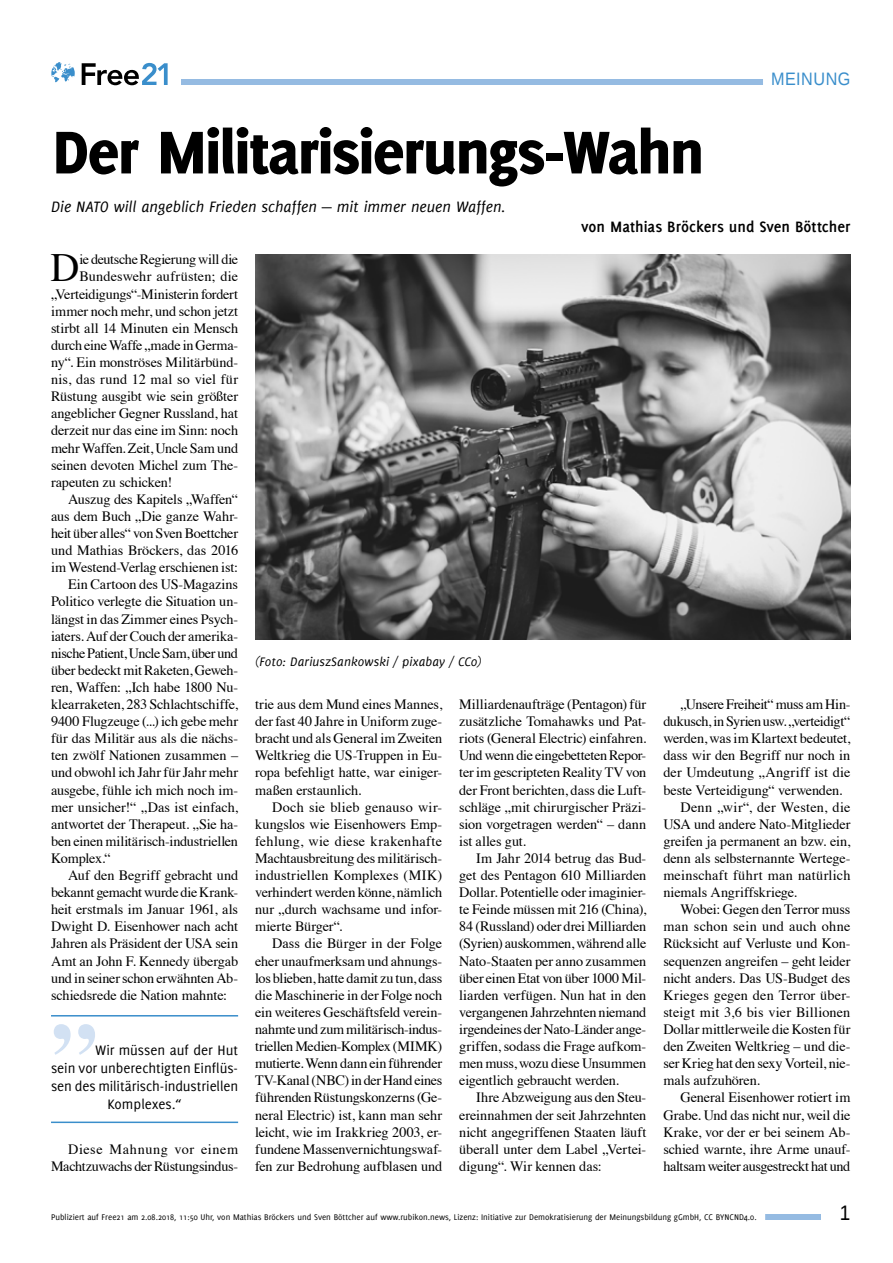
<style>
.page{position:relative;width:893px;height:1263px;background:#fff}
.page>*{position:absolute;margin:0;border:0;box-sizing:border-box;transform-origin:0 0}
.t1{font:700 91.5px "Times";color:#d2e1f3}
.t2{font:800 66px "Delicious";letter-spacing:-.02em;color:#000}
.t3{font:40.05px "Times";color:#000}
.t4{font:21px "Liberation Sans";color:#000;scale:.9 1}
.t5{font:18px "Liberation Sans";letter-spacing:.03em;color:#3a8ecb;scale:.9 1}
.t6{font:italic 16.5px "Delicious";color:#000}
.t7{font:700 16.5px "Delicious";color:#000}
.t8{font:15px "Delicious";color:#000}
.t9{font:14.25px/17.1px "Times";letter-spacing:-.01em;color:#000;text-align:justify}
.t10{font:14.25px "Times";letter-spacing:.01em;color:#000}
.t11{font:14.25px "Times";letter-spacing:.015em;color:#000}
.t12{font:14.25px "Times";letter-spacing:-.03em;color:#000}
.t13{font:14.25px "Times";letter-spacing:-.035em;color:#000}
.t14{font:14.25px "Times";letter-spacing:.02em;color:#000}
.t15{font:italic 13.5px "Delicious";letter-spacing:.01em;color:#000}
.t16{font:9px "Delicious";color:#000}
</style>
<div class="page">
<div style="left:181px;top:79px;width:669px;height:6px;background:#95bbe2"></div>
<div style="left:55px;top:1214px;width:766px;height:6px;background:#95bbe2"></div>
<div style="left:43px;top:1211px;width:722px;height:12px;background:#fff"></div>
<div style="left:763px;top:74px;width:96px;height:15px;background:#fff"></div>
<svg style="left:82px;top:63px;width:86px;height:22px"></svg>
<svg style="left:51px;top:62px;width:24px;height:20px"></svg>
<hr style="left:51px;top:1015px;width:187px;height:1px;background:#3a8ecb">
<hr style="left:51px;top:1121px;width:187px;height:2px;background:#3a8ecb">
<img style="left:255px;top:254px;width:595px;height:385px">
<p class="t5" style="left:771px;top:69px;width:90px">MEINUNG</p>
<h2 class="t2" style="left:53px;top:114px;width:653px">Der Militarisierungs-Wahn</h2>
<p class="t6" style="left:51px;top:198px;width:456px">Die NATO will angeblich Frieden schaffen — mit immer neuen Waffen.</p>
<p class="t7" style="left:581px;top:217px;width:271px">von Mathias Bröckers und Sven Böttcher</p>
<h3 class="t3" style="left:50px;top:231px;width:30px">D</h3>
<p class="t9" style="left:79px;top:250px;width:160px">ie deutsche Regierung will die</p>
<p class="t10" style="left:79px;top:263px;width:160px">Bundeswehr aufrüsten; die</p>
<p class="t9" style="left:51px;top:284px;width:189px">„Verteidigungs“-Ministerin fordert</p>
<p class="t9" style="left:51px;top:301px;width:189px">immer noch mehr, und schon jetzt</p>
<p class="t9" style="left:51px;top:318px;width:189px">stirbt all 14 Minuten ein Mensch</p>
<p class="t9" style="left:51px;top:335px;width:189px">durch eine Waffe „made in Germa-</p>
<p class="t9" style="left:51px;top:352px;width:189px">ny“. Ein monströses Militärbünd-</p>
<p class="t10" style="left:51px;top:366px;width:189px">nis, das rund 12 mal so viel für</p>
<p class="t9" style="left:51px;top:387px;width:189px">Rüstung ausgibt wie sein größter</p>
<p class="t9" style="left:51px;top:404px;width:189px">angeblicher Gegner Russland, hat</p>
<p class="t9" style="left:51px;top:421px;width:189px">derzeit nur das eine im Sinn: noch</p>
<p class="t9" style="left:51px;top:438px;width:189px">mehr Waffen. Zeit, Uncle Sam und</p>
<p class="t9" style="left:51px;top:455px;width:189px">seinen devoten Michel zum The-</p>
<p class="t9" style="left:51px;top:472px;width:123px">rapeuten zu schicken!</p>
<p class="t9" style="left:68px;top:489px;width:172px">Auszug des Kapitels „Waffen“</p>
<p class="t9" style="left:51px;top:506px;width:189px">aus dem Buch „Die ganze Wahr-</p>
<p class="t9" style="left:51px;top:523px;width:189px">heit über alles“ von Sven Boettcher</p>
<p class="t9" style="left:51px;top:541px;width:189px">und Mathias Bröckers, das 2016</p>
<p class="t9" style="left:51px;top:558px;width:189px">im Westend-Verlag erschienen ist:</p>
<p class="t9" style="left:68px;top:575px;width:172px">Ein Cartoon des US-Magazins</p>
<p class="t9" style="left:51px;top:592px;width:189px">Politico verlegte die Situation un-</p>
<p class="t9" style="left:51px;top:609px;width:189px">längst in das Zimmer eines Psych-</p>
<p class="t9" style="left:51px;top:626px;width:189px">iaters. Auf der Couch der amerika-</p>
<p class="t13" style="left:51px;top:640px;width:189px">nische Patient, Uncle Sam, über und</p>
<p class="t9" style="left:51px;top:660px;width:189px">über bedeckt mit Raketen, Geweh-</p>
<p class="t9" style="left:51px;top:677px;width:189px">ren, Waffen: „Ich habe 1800 Nu-</p>
<p class="t9" style="left:51px;top:694px;width:189px">klearraketen, 283 Schlachtschiffe,</p>
<p class="t9" style="left:51px;top:712px;width:189px">9400 Flugzeuge (...) ich gebe mehr</p>
<p class="t9" style="left:51px;top:729px;width:189px">für das Militär aus als die nächs-</p>
<p class="t9" style="left:51px;top:746px;width:189px">ten zwölf Nationen zusammen –</p>
<p class="t9" style="left:51px;top:763px;width:189px">und obwohl ich Jahr für Jahr mehr</p>
<p class="t9" style="left:51px;top:780px;width:189px">ausgebe, fühle ich mich noch im-</p>
<p class="t9" style="left:51px;top:797px;width:189px">mer unsicher!“ „Das ist einfach,</p>
<p class="t9" style="left:51px;top:814px;width:189px">antwortet der Therapeut. „Sie ha-</p>
<p class="t9" style="left:51px;top:831px;width:189px">ben einen militärisch-industriellen</p>
<p class="t9" style="left:51px;top:848px;width:61px">Komplex.“</p>
<p class="t9" style="left:68px;top:865px;width:172px">Auf den Begriff gebracht und</p>
<p class="t9" style="left:51px;top:883px;width:189px">bekannt gemacht wurde die Krank-</p>
<p class="t9" style="left:51px;top:900px;width:189px">heit erstmals im Januar 1961, als</p>
<p class="t9" style="left:51px;top:917px;width:189px">Dwight D. Eisenhower nach acht</p>
<p class="t9" style="left:51px;top:934px;width:189px">Jahren als Präsident der USA sein</p>
<p class="t9" style="left:51px;top:951px;width:189px">Amt an John F. Kennedy übergab</p>
<p class="t9" style="left:51px;top:968px;width:189px">und in seiner schon erwähnten Ab-</p>
<p class="t9" style="left:51px;top:985px;width:178px">schiedsrede die Nation mahnte:</p>
<h1 class="t1" style="left:51px;top:920px;width:47px">„</h1>
<p class="t8" style="left:96px;top:1041px;width:144px">Wir müssen auf der Hut</p>
<p class="t8" style="left:51px;top:1059px;width:189px">sein vor unberechtigten Einflüs-</p>
<p class="t8" style="left:51px;top:1077px;width:189px">sen des militärisch-industriellen</p>
<p class="t8" style="left:107px;top:1095px;width:76px">Komplexes.“</p>
<p class="t9" style="left:51px;top:1139px;width:189px;text-align:right">Diese Mahnung vor einem<br>Machtzuwachs der Rüstungsindus-</p>
<p class="t15" style="left:255px;top:654px;width:228px">(Foto: DariuszSankowski / pixabay / CC0)</p>
<p class="t9" style="left:255px;top:694px;width:189px">trie aus dem Mund eines Mannes, der fast 40 Jahre in Uniform zuge&shy;bracht und als General im Zweiten Weltkrieg die US-Truppen in Eu&shy;ropa befehligt hatte, war einiger&shy;maßen erstaunlich.</p>
<p class="t9" style="left:255px;top:797px;width:189px;text-indent:17px">Doch sie blieb genauso wir&shy;kungslos wie Eisenhowers Emp&shy;fehlung, wie diese krakenhafte Machtausbreitung des militärisch&shy;industriellen Komplexes (MIK) verhindert werden könne, nämlich nur „durch wachsame und infor&shy;mierte Bürger“.</p>
<p class="t9" style="left:255px;top:934px;width:189px;text-indent:17px">Dass die Bürger in der Folge eher unaufmerksam und ahnungs&shy;los blieben, hatte damit zu tun, dass die Maschinerie in der Folge noch ein weiteres Geschäftsfeld verein&shy;nahmte und zum militärisch-indus&shy;triellen Medien-Komplex (MIMK) mutierte. Wenn dann ein führender TV-Kanal (NBC) in der Hand eines führenden Rüstungskonzerns (Ge&shy;neral Electric) ist, kann man sehr leicht, wie im Irakkrieg 2003, er&shy;fundene Massenvernichtungswaf&shy;fen zur Bedrohung aufblasen und</p>
<p class="t9" style="left:459px;top:694px;width:189px">Milliardenaufträge (Pentagon) für zusätzliche Tomahawks und Pat&shy;riots (General Electric) einfahren.<br>Und wenn die eingebetteten Repor&shy;ter im gescripteten Reality TV von der Front berichten, dass die Luft&shy;schläge „mit chirurgischer Präzi&shy;sion vorgetragen werden“ – dann ist alles gut.</p>
<p class="t9" style="left:459px;top:848px;width:189px;text-indent:17px">Im Jahr 2014 betrug das Bud&shy;get des Pentagon 610 Milliarden Dollar. Potentielle oder imaginier&shy;te Feinde müssen mit 216 (China), 84 (Russland) oder drei Milliarden (Syrien) auskommen, während alle Nato-Staaten per anno zusammen über einen Etat von über 1000 Mil&shy;liarden verfügen. Nun hat in den vergangenen Jahrzehnten niemand irgendeines der Nato-Länder ange&shy;griffen, sodass die Frage aufkom&shy;men muss, wozu diese Unsummen eigentlich gebraucht werden.</p>
<p class="t9" style="left:459px;top:1088px;width:189px;text-indent:17px">Ihre Abzweigung aus den Steu&shy;ereinnahmen der seit Jahrzehnten nicht angegriffenen Staaten läuft überall unter dem Label „Vertei&shy;digung“. Wir kennen das:</p>
<p class="t9" style="left:680px;top:694px;width:172px">„Unsere Freiheit“ muss am Hin-</p>
<p class="t12" style="left:663px;top:708px;width:189px">dukusch, in Syrien usw. „verteidigt“</p>
<p class="t9" style="left:663px;top:729px;width:189px">werden, was im Klartext bedeutet,</p>
<p class="t9" style="left:663px;top:746px;width:189px">dass wir den Begriff nur noch in</p>
<p class="t10" style="left:663px;top:759px;width:189px">der Umdeutung „Angriff ist die</p>
<p class="t9" style="left:663px;top:780px;width:181px">beste Verteidigung“ verwenden.</p>
<p class="t14" style="left:680px;top:793px;width:172px">Denn „wir“, der Westen, die</p>
<p class="t9" style="left:663px;top:814px;width:189px">USA und andere Nato-Mitglieder</p>
<p class="t9" style="left:663px;top:831px;width:189px">greifen ja permanent an bzw. ein,</p>
<p class="t9" style="left:663px;top:848px;width:189px">denn als selbsternannte Wertege-</p>
<p class="t11" style="left:663px;top:862px;width:189px">meinschaft führt man natürlich</p>
<p class="t9" style="left:663px;top:883px;width:135px">niemals Angriffskriege.</p>
<p class="t9" style="left:680px;top:900px;width:172px">Wobei: Gegen den Terror muss</p>
<p class="t11" style="left:663px;top:913px;width:189px">man schon sein und auch ohne</p>
<p class="t9" style="left:663px;top:934px;width:189px">Rücksicht auf Verluste und Kon-</p>
<p class="t9" style="left:663px;top:951px;width:189px">sequenzen angreifen – geht leider</p>
<p class="t9" style="left:663px;top:968px;width:189px">nicht anders. Das US-Budget des</p>
<p class="t10" style="left:663px;top:982px;width:189px">Krieges gegen den Terror über-</p>
<p class="t10" style="left:663px;top:999px;width:189px">steigt mit 3,6 bis vier Billionen</p>
<p class="t9" style="left:663px;top:1019px;width:189px">Dollar mittlerweile die Kosten für</p>
<p class="t9" style="left:663px;top:1036px;width:189px">den Zweiten Weltkrieg – und die-</p>
<p class="t9" style="left:663px;top:1054px;width:189px">ser Krieg hat den sexy Vorteil, nie-</p>
<p class="t9" style="left:663px;top:1071px;width:98px">mals aufzuhören.</p>
<p class="t9" style="left:680px;top:1088px;width:172px">General Eisenhower rotiert im</p>
<p class="t9" style="left:663px;top:1105px;width:189px">Grabe. Und das nicht nur, weil die</p>
<p class="t9" style="left:663px;top:1122px;width:189px">Krake, vor der er bei seinem Ab-</p>
<p class="t9" style="left:663px;top:1139px;width:189px">schied warnte, ihre Arme unauf-</p>
<p class="t9" style="left:663px;top:1156px;width:189px">haltsam weiter ausgestreckt hat und</p>
<p class="t16" style="left:51px;top:1211px;width:707px">Publiziert auf Free21 am 2.08.2018, 11:50 Uhr, von Mathias Bröckers und Sven Böttcher auf www.rubikon.news, Lizenz: Initiative zur Demokratisierung der Meinungsbildung gGmbH, CC BYNCND4.0.</p>
<h3 class="t4" style="left:840px;top:1201px;width:13px">1</h3>
</div>
